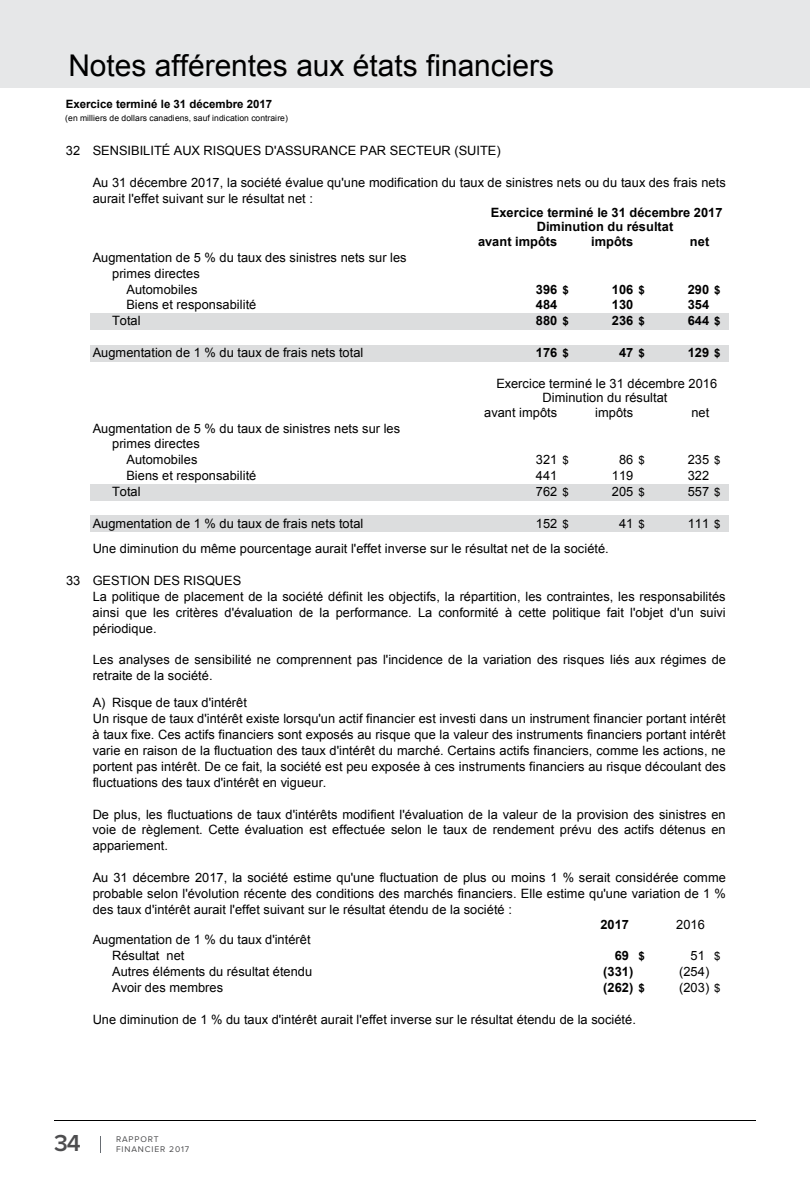
<style>
.page{position:relative;width:810px;height:1188px;background:#fff}
.page>*{position:absolute;margin:0;border:0;box-sizing:border-box;transform-origin:0 0}
.t1{font:30px "Arial";color:#000}
.t2{font:600 24px "Proxima Nova";color:#4d4d4f}
.t3{font:12.9px/15.9px "Arial";letter-spacing:.005em;color:#000;text-align:justify}
.t4{font:700 12.9px "Arial";letter-spacing:.005em;color:#000}
.t5{font:700 11.4px "Arial";letter-spacing:-.005em;color:#000}
.t6{font:8.55px "Arial";letter-spacing:.005em;color:#000}
.t7{font:8.55px "Proxima Nova";letter-spacing:.1em;color:#4d4d4f}
.s1{font-size:11.4px}
</style>
<div class="page">
<hr style="left:54px;top:1120px;width:702px;height:1px;background:#000">
<div style="left:0;top:0;width:810px;height:88px;background:#e6e7e8"></div>
<svg style="left:100px;top:1136px;width:1px;height:16px"></svg>
<div style="left:90px;top:313px;width:638px;height:16px;background:#dcddde"></div>
<div style="left:90px;top:345px;width:638px;height:16px;background:#dcddde"></div>
<div style="left:90px;top:484px;width:638px;height:16px;background:#dcddde"></div>
<div style="left:90px;top:516px;width:638px;height:16px;background:#dcddde"></div>
<h1 class="t1" style="left:68px;top:46px;width:487px">Notes afférentes aux états financiers</h1>
<p class="t5" style="left:66px;top:97px;width:208px">Exercice terminé le 31 décembre 2017</p>
<p class="t6" style="left:65px;top:112px;width:224px">(en milliers de dollars canadiens, sauf indication contraire)</p>
<p class="t3" style="left:66px;top:142px;width:436px">32 SENSIBILITÉ AUX RISQUES D'ASSURANCE PAR SECTEUR (SUITE)</p>
<p class="t3" style="left:93px;top:174px;width:635px">Au 31 décembre 2017, la société évalue qu'une modification du taux de sinistres nets ou du taux des frais nets aurait l'effet suivant sur le résultat net :</p>
<p class="t4" style="left:491px;top:204px;width:233px">Exercice terminé le 31 décembre 2017</p>
<p class="t4" style="left:537px;top:218px;width:138px">Diminution du résultat</p>
<p class="t4" style="left:478px;top:233px;width:81px">avant impôts</p>
<p class="t4" style="left:591px;top:233px;width:44px">impôts</p>
<p class="t4" style="left:690px;top:233px;width:21px">net</p>
<p class="t3" style="left:93px;top:249px;width:316px">Augmentation de 5 % du taux des sinistres nets sur les</p>
<p class="t3" style="left:112px;top:265px;width:89px">primes directes</p>
<p class="t3" style="left:126px;top:281px;width:73px">Automobiles</p>
<p class="t4" style="left:536px;top:281px;width:34px">396 <span class="s1">$</span></p>
<p class="t4" style="left:612px;top:281px;width:34px">106 <span class="s1">$</span></p>
<p class="t4" style="left:688px;top:281px;width:34px">290 <span class="s1">$</span></p>
<p class="t3" style="left:126px;top:297px;width:131px">Biens et responsabilité</p>
<p class="t4" style="left:536px;top:296px;width:23px">484</p>
<p class="t4" style="left:612px;top:296px;width:23px">130</p>
<p class="t4" style="left:688px;top:296px;width:23px">354</p>
<p class="t3" style="left:112px;top:313px;width:30px">Total</p>
<p class="t4" style="left:536px;top:312px;width:34px">880 <span class="s1">$</span></p>
<p class="t4" style="left:612px;top:312px;width:34px">236 <span class="s1">$</span></p>
<p class="t4" style="left:688px;top:312px;width:34px">644 <span class="s1">$</span></p>
<p class="t3" style="left:93px;top:345px;width:272px">Augmentation de 1 % du taux de frais nets total</p>
<p class="t4" style="left:536px;top:344px;width:34px">176 <span class="s1">$</span></p>
<p class="t4" style="left:619px;top:344px;width:27px">47 <span class="s1">$</span></p>
<p class="t4" style="left:688px;top:344px;width:34px">129 <span class="s1">$</span></p>
<p class="t3" style="left:496px;top:376px;width:222px;line-height:14.5px;text-align:center">Exercice terminé le 31 décembre 2016<br>Diminution du résultat</p>
<p class="t3" style="left:484px;top:404px;width:75px">avant impôts</p>
<p class="t3" style="left:595px;top:404px;width:40px">impôts</p>
<p class="t3" style="left:691px;top:404px;width:19px">net</p>
<p class="t3" style="left:93px;top:420px;width:309px">Augmentation de 5 % du taux de sinistres nets sur les</p>
<p class="t3" style="left:112px;top:436px;width:89px">primes directes</p>
<p class="t3" style="left:126px;top:452px;width:73px">Automobiles</p>
<p class="t3" style="left:536px;top:452px;width:34px">321 <span class="s1">$</span></p>
<p class="t3" style="left:619px;top:452px;width:27px">86 <span class="s1">$</span></p>
<p class="t3" style="left:688px;top:452px;width:34px">235 <span class="s1">$</span></p>
<p class="t3" style="left:126px;top:468px;width:131px">Biens et responsabilité</p>
<p class="t3" style="left:536px;top:468px;width:23px">441</p>
<p class="t3" style="left:612px;top:468px;width:23px">119</p>
<p class="t3" style="left:688px;top:468px;width:23px">322</p>
<p class="t3" style="left:112px;top:484px;width:30px">Total</p>
<p class="t3" style="left:536px;top:484px;width:34px">762 <span class="s1">$</span></p>
<p class="t3" style="left:612px;top:484px;width:34px">205 <span class="s1">$</span></p>
<p class="t3" style="left:688px;top:484px;width:34px">557 <span class="s1">$</span></p>
<p class="t3" style="left:93px;top:516px;width:272px">Augmentation de 1 % du taux de frais nets total</p>
<p class="t3" style="left:536px;top:516px;width:34px">152 <span class="s1">$</span></p>
<p class="t3" style="left:619px;top:516px;width:27px">41 <span class="s1">$</span></p>
<p class="t3" style="left:688px;top:516px;width:34px">111 <span class="s1">$</span></p>
<p class="t3" style="left:93px;top:540px;width:518px">Une diminution du même pourcentage aurait l'effet inverse sur le résultat net de la société.</p>
<p class="t3" style="left:66px;top:572px;width:177px">33 GESTION DES RISQUES</p>
<p class="t3" style="left:93px;top:588px;width:635px">La politique de placement de la société définit les objectifs, la répartition, les contraintes, les responsabilités ainsi que les critères d'évaluation de la performance. La conformité à cette politique fait l'objet d'un suivi périodique.</p>
<p class="t3" style="left:93px;top:652px;width:635px">Les analyses de sensibilité ne comprennent pas l'incidence de la variation des risques liés aux régimes de retraite de la société.</p>
<p class="t3" style="left:93px;top:695px;width:156px">A) Risque de taux d'intérêt</p>
<p class="t3" style="left:93px;top:711px;width:635px">Un risque de taux d'intérêt existe lorsqu'un actif financier est investi dans un instrument financier portant intérêt à taux fixe. Ces actifs financiers sont exposés au risque que la valeur des instruments financiers portant intérêt varie en raison de la fluctuation des taux d'intérêt du marché. Certains actifs financiers, comme les actions, ne portent pas intérêt. De ce fait, la société est peu exposée à ces instruments financiers au risque découlant des fluctuations des taux d'intérêt en vigueur.</p>
<p class="t3" style="left:93px;top:806px;width:635px">De plus, les fluctuations de taux d'intérêts modifient l'évaluation de la valeur de la provision des sinistres en voie de règlement. Cette évaluation est effectuée selon le taux de rendement prévu des actifs détenus en appariement.</p>
<p class="t3" style="left:93px;top:870px;width:635px">Au 31 décembre 2017, la société estime qu'une fluctuation de plus ou moins 1 % serait considérée comme probable selon l'évolution récente des conditions des marchés financiers. Elle estime qu'une variation de 1 % des taux d'intérêt aurait l'effet suivant sur le résultat étendu de la société :</p>
<p class="t3" style="left:93px;top:932px;width:219px">Augmentation de 1 % du taux d'intérêt</p>
<p class="t4" style="left:600px;top:916px;width:30px">2017</p>
<p class="t3" style="left:676px;top:917px;width:30px">2016</p>
<p class="t3" style="left:112px;top:948px;width:74px">Résultat net</p>
<p class="t4" style="left:615px;top:947px;width:31px">69 <span class="s1">$</span></p>
<p class="t3" style="left:691px;top:948px;width:31px">51 <span class="s1">$</span></p>
<p class="t3" style="left:112px;top:963px;width:202px">Autres éléments du résultat étendu</p>
<p class="t4" style="left:603px;top:963px;width:32px">(331)</p>
<p class="t3" style="left:679px;top:963px;width:32px">(254)</p>
<p class="t3" style="left:112px;top:979px;width:113px">Avoir des membres</p>
<p class="t4" style="left:603px;top:979px;width:43px">(262) <span class="s1">$</span></p>
<p class="t3" style="left:679px;top:979px;width:43px">(203) <span class="s1">$</span></p>
<p class="t3" style="left:93px;top:1011px;width:545px">Une diminution de 1 % du taux d'intérêt aurait l'effet inverse sur le résultat étendu de la société.</p>
<h2 class="t2" style="left:54px;top:1129px;width:28px">34</h2>
<p class="t7" style="left:116px;top:1144px;width:75px">FINANCIER 2017</p>
<p class="t7" style="left:116px;top:1134px;width:44px">RAPPORT</p>
</div>
